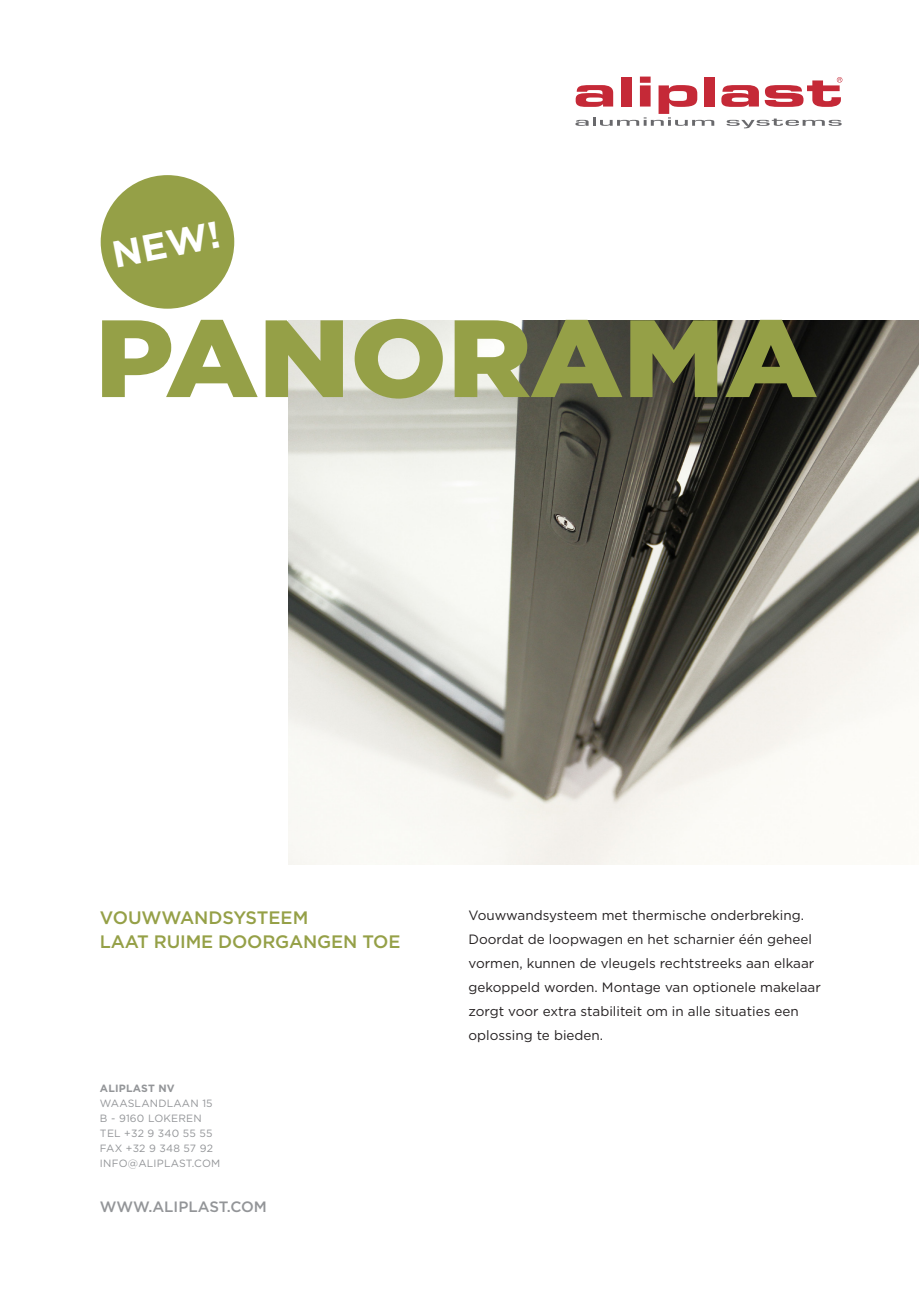
<style>
.page{position:relative;width:919px;height:1289px;background:#fff}
.page>*{position:absolute;margin:0;border:0;box-sizing:border-box;transform-origin:0 0}
.titel{font:700 37.5px "Gotham";color:#fff}
.t1{font:500 18px "Gotham";letter-spacing:-.01em;color:#95a047}
.t2{font:500 15px "Gotham";color:#939598}
.t3{font:13.5px/24px "Gotham";color:#231f20}
.t4{font:10.5px "Gotham";letter-spacing:.02em;color:#939598}
.t5{font:700 10.5px "Gotham";letter-spacing:.02em;color:#939598}
</style>
<div class="page">
<div style="left:704px;top:77px;width:11px;height:29px;background:#c52937"></div>
<svg style="left:721px;top:85px;width:37px;height:22px"></svg>
<svg style="left:764px;top:77px;width:78px;height:30px"></svg>
<svg style="left:575px;top:77px;width:139px;height:49px"></svg>
<svg style="left:726px;top:119px;width:115px;height:9px"></svg>
<div style="left:101px;top:175px;width:133px;height:134px;background:#95a047;border-radius:50%"></div>
<img style="left:288px;top:320px;width:630px;height:544px">
<svg style="left:102px;top:319px;width:714px;height:79px;fill:#95a047"></svg>
<p class="titel" style="left:108px;top:230px;width:110px;rotate:-11deg">NEW!</p>
<p class="t1" style="left:100px;top:905px;width:210px">VOUWWANDSYSTEEM</p>
<p class="t1" style="left:100px;top:929px;width:302px">LAAT RUIME DOORGANGEN TOE</p>
<p class="t5" style="left:100px;top:1081px;width:76px">ALIPLAST NV</p>
<p class="t4" style="left:100px;top:1096px;width:114px">WAASLANDLAAN 15</p>
<p class="t4" style="left:100px;top:1111px;width:103px">B - 9160 LOKEREN</p>
<p class="t4" style="left:100px;top:1126px;width:114px">TEL +32 9 340 55 55</p>
<p class="t4" style="left:100px;top:1141px;width:114px">FAX +32 9 348 57 92</p>
<p class="t4" style="left:100px;top:1156px;width:122px">INFO@ALIPLAST.COM</p>
<p class="t2" style="left:100px;top:1197px;width:168px">WWW.ALIPLAST.COM</p>
<p class="t3" style="left:468px;top:903px;width:354px">Vouwwandsysteem met thermische onderbreking.<br>Doordat de loopwagen en het scharnier één geheel vormen, kunnen de vleugels rechtstreeks aan elkaar gekoppeld worden. Montage van optionele makelaar zorgt voor extra stabiliteit om in alle situaties een oplossing te bieden.</p>
</div>
